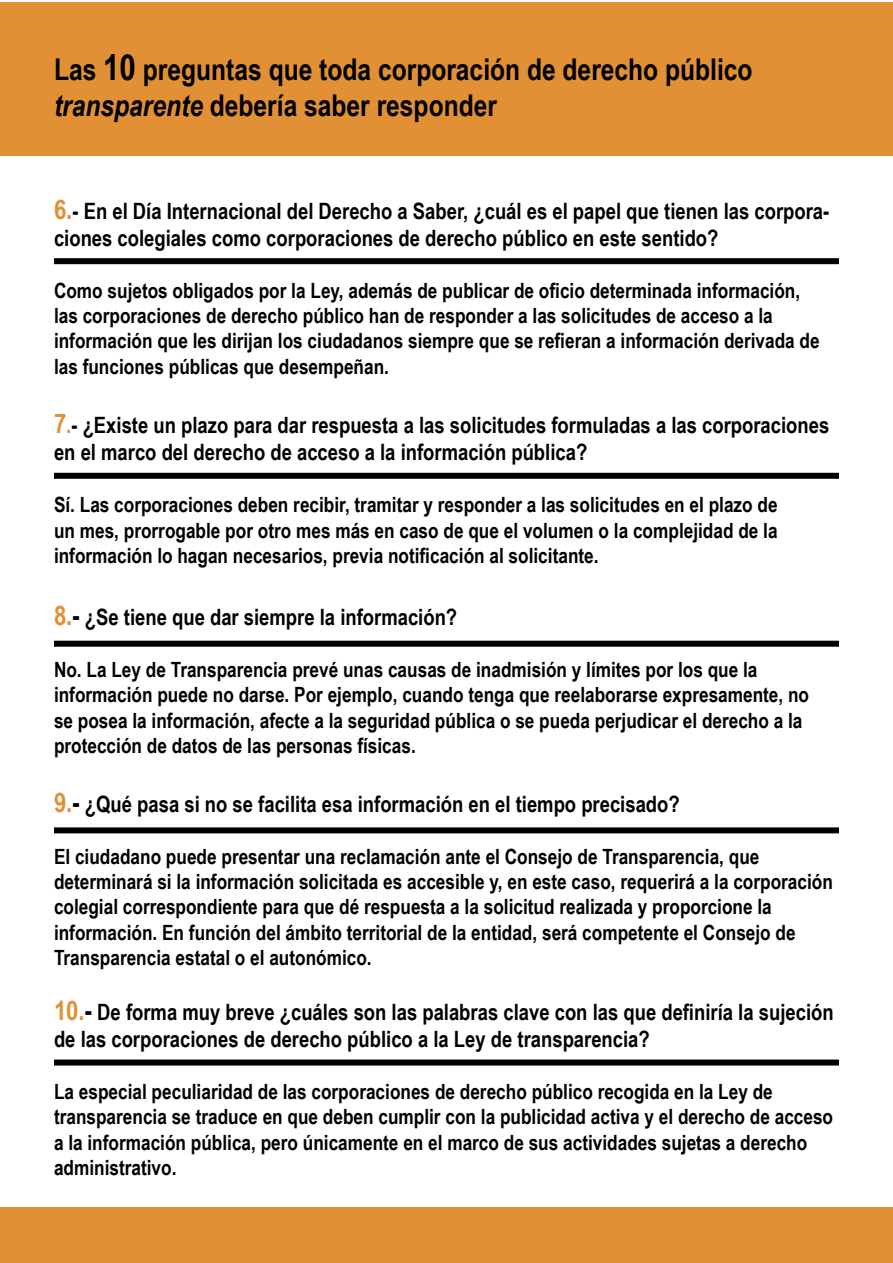
<style>
.page{position:relative;width:893px;height:1263px;background:#fff}
.page>*{position:absolute;margin:0;border:0;box-sizing:border-box;transform-origin:0 0}
.t1{font:700 30px/36px "Arial Narrow";color:#000}
.t2{font:700 22.5px/27px "Arial Narrow";color:#000}
.t3{font:700 21px/25.2px "Arial Narrow";color:#000}
.s1{font-size:36px}
.s2{font-style:italic}
.s3{font-size:27px;color:#e19035}
.s4{color:#e19035}
.s5{font-size:27px}
</style>
<div class="page">
<div style="left:0;top:2px;width:893px;height:153px;background:#e19035"></div>
<div style="left:0;top:1207px;width:893px;height:56px;background:#e19035"></div>
<div style="left:54px;top:258px;width:785px;height:6px;background:#000"></div>
<div style="left:54px;top:473px;width:785px;height:6px;background:#000"></div>
<div style="left:54px;top:641px;width:785px;height:6px;background:#000"></div>
<div style="left:54px;top:827px;width:785px;height:6px;background:#000"></div>
<div style="left:54px;top:1059px;width:785px;height:6px;background:#000"></div>
<h1 class="t1" style="left:54px;top:50px;width:700px">Las <span class="s1">10</span> preguntas que toda corporación de derecho público <span class="s2">transparente</span> debería saber responder</h1>
<p class="t2" style="left:54px;top:196px;width:777px"><span class="s3">6.</span>- En el Día Internacional del Derecho a Saber, ¿cuál es el papel que tienen las corpora&shy;ciones colegiales como corporaciones de derecho público en este sentido?</p>
<p class="t3" style="left:54px;top:277px;width:767px">Como sujetos obligados por la Ley, además de publicar de oficio determinada información, las corporaciones de derecho público han de responder a las solicitudes de acceso a la información que les dirijan los ciudadanos siempre que se refieran a información derivada de las funciones públicas que desempeñan.</p>
<p class="t2" style="left:54px;top:411px;width:777px"><span class="s3">7</span><span class="s4">.</span>- ¿Existe un plazo para dar respuesta a las solicitudes formuladas a las corporaciones en el marco del derecho de acceso a la información pública?</p>
<p class="t3" style="left:54px;top:491px;width:725px;text-align:justify">Sí. Las corporaciones deben recibir, tramitar y responder a las solicitudes en el plazo de un mes, prorrogable por otro mes más en caso de que el volumen o la complejidad de la información lo hagan necesarios, previa notificación al solicitante.</p>
<p class="t2" style="left:54px;top:602px;width:405px"><span class="s3">8.</span><span class="s5">-</span> ¿Se tiene que dar siempre la información?</p>
<p class="t3" style="left:54px;top:656px;width:757px">No. La Ley de Transparencia prevé unas causas de inadmisión y límites por los que la información puede no darse. Por ejemplo, cuando tenga que reelaborarse expresamente, no se posea la información, afecte a la seguridad pública o se pueda perjudicar el derecho a la protección de datos de las personas físicas.</p>
<p class="t2" style="left:54px;top:789px;width:627px"><span class="s3">9.</span><span class="s5">-</span> ¿Qué pasa si no se facilita esa información en el tiempo precisado?</p>
<p class="t3" style="left:54px;top:843px;width:780px">El ciudadano puede presentar una reclamación ante el Consejo de Transparencia, que determinará si la información solicitada es accesible y, en este caso, requerirá a la corporación colegial correspondiente para que dé respuesta a la solicitud realizada y proporcione la información. En función del ámbito territorial de la entidad, será competente el Consejo de Transparencia estatal o el autonómico.</p>
<p class="t2" style="left:54px;top:997px;width:781px"><span class="s3">10.</span><span class="s5">-</span> De forma muy breve ¿cuáles son las palabras clave con las que definiría la sujeción de las corporaciones de derecho público a la Ley de transparencia?</p>
<p class="t3" style="left:54px;top:1078px;width:781px">La especial peculiaridad de las corporaciones de derecho público recogida en la Ley de transparencia se traduce en que deben cumplir con la publicidad activa y el derecho de acceso a la información pública, pero únicamente en el marco de sus actividades sujetas a derecho administrativo.</p>
</div>
